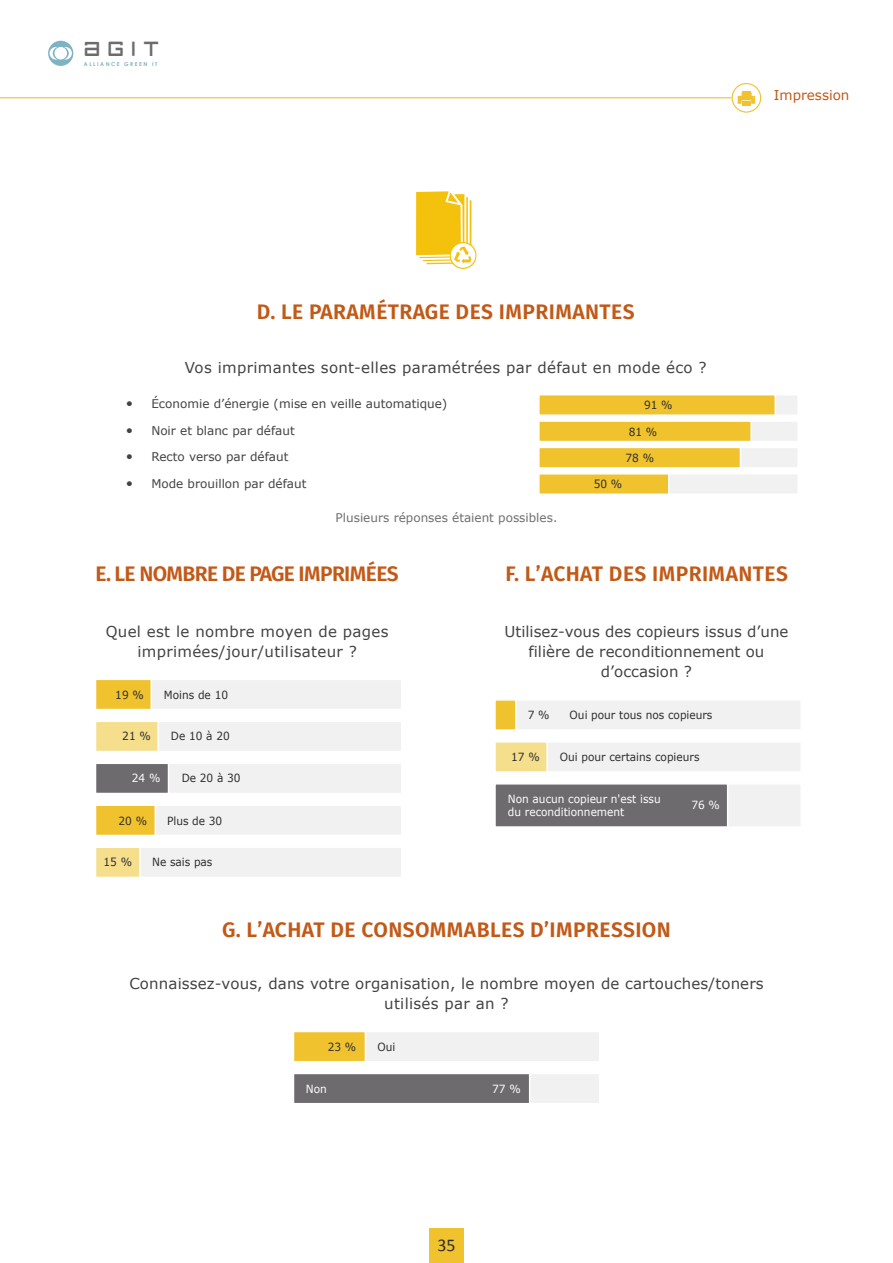
<style>
.page{position:relative;width:893px;height:1263px;background:#fff}
.page>*{position:absolute;margin:0;border:0;box-sizing:border-box;transform-origin:0 0}
.t1{font:600 21px "Fira Sans";letter-spacing:.02em;color:#c25917}
.t2{font:600 21px "Fira Sans";letter-spacing:-.03em;color:#c25917}
.t3{font:18px "Calibri";color:#2e2e2e}
.t4{font:15px/20.2px "Verdana";letter-spacing:.01em;color:#434343;text-align:center}
.t5{font:14.25px "blogs";color:#6d6c6c}
.t6{font:13.5px "Verdana";color:#c25917}
.t7{font:12px "Verdana";color:#434343}
.t8{font:12px "Verdana";color:#706e70}
.t9{font:11.25px "Verdana";color:#2e2e2e;scale:.94 1}
.t10{font:11.25px/13.5px "Verdana";color:#fff;scale:.94 1}
.t11{font:700 5.4px "Century Gothic";letter-spacing:.285em;color:#7fb3c3}
.s1{font-size:13.5px}
</style>
<div class="page">
<div style="left:429px;top:1229px;width:34px;height:34px;background:#efc22e"></div>
<hr style="left:0;top:97px;width:731px;height:1px;background:#efc22e">
<div style="left:732px;top:83px;width:29px;height:30px;border:1px solid #efc22e;border-radius:50%"></div>
<div style="left:48px;top:41px;width:25px;height:25px;background:#7fb3c3;border-radius:50%"></div>
<svg style="left:50px;top:47px;width:22px;height:13px"></svg>
<div style="left:742px;top:101px;width:9px;height:5px;background:#efc22e"></div>
<svg style="left:738px;top:91px;width:17px;height:13px"></svg>
<div style="left:538px;top:394px;width:261px;height:22px;background:#f1f1f2;border:2px solid #fff"></div>
<div style="left:538px;top:394px;width:238px;height:22px;background:#f0c22e;border:2px solid #fff"></div>
<div style="left:538px;top:420px;width:261px;height:22px;background:#f1f1f2;border:2px solid #fff"></div>
<div style="left:538px;top:420px;width:214px;height:22px;background:#f0c22e;border:2px solid #fff"></div>
<div style="left:538px;top:447px;width:261px;height:22px;background:#f1f1f2;border:2px solid #fff"></div>
<div style="left:538px;top:447px;width:203px;height:22px;background:#f0c22e;border:2px solid #fff"></div>
<div style="left:538px;top:473px;width:261px;height:22px;background:#f1f1f2;border:2px solid #fff"></div>
<div style="left:538px;top:473px;width:132px;height:22px;background:#f0c22e;border:2px solid #fff"></div>
<div style="left:95px;top:679px;width:307px;height:31px;background:#f1f1f2;border:2px solid #fff"></div>
<div style="left:95px;top:720px;width:307px;height:32px;background:#f1f1f2;border:2px solid #fff"></div>
<div style="left:95px;top:679px;width:57px;height:31px;background:#f0c22e;border:2px solid #fff"></div>
<div style="left:95px;top:720px;width:64px;height:32px;background:#f5de8c;border:2px solid #fff"></div>
<div style="left:95px;top:804px;width:307px;height:32px;background:#f1f1f2;border:2px solid #fff"></div>
<div style="left:95px;top:804px;width:61px;height:32px;background:#f0c22e;border:2px solid #fff"></div>
<div style="left:95px;top:846px;width:307px;height:32px;background:#f1f1f2;border:2px solid #fff"></div>
<div style="left:95px;top:846px;width:46px;height:32px;background:#f5de8c;border:2px solid #fff"></div>
<div style="left:95px;top:762px;width:307px;height:32px;background:#f1f1f2;border:2px solid #fff"></div>
<div style="left:95px;top:762px;width:74px;height:32px;background:#6e6b6e;border:2px solid #fff"></div>
<div style="left:494px;top:699px;width:308px;height:32px;background:#f1f1f2;border:2px solid #fff"></div>
<div style="left:494px;top:741px;width:308px;height:32px;background:#f1f1f2;border:2px solid #fff"></div>
<div style="left:494px;top:699px;width:23px;height:32px;background:#f0c22e;border:2px solid #fff"></div>
<div style="left:494px;top:741px;width:54px;height:32px;background:#f5de8c;border:2px solid #fff"></div>
<div style="left:494px;top:783px;width:308px;height:45px;background:#f1f1f2;border:2px solid #fff"></div>
<div style="left:494px;top:783px;width:234px;height:45px;background:#6e6b6e;border:2px solid #fff"></div>
<div style="left:293px;top:1031px;width:307px;height:31px;background:#f1f1f2;border:2px solid #fff"></div>
<div style="left:293px;top:1073px;width:307px;height:31px;background:#f1f1f2;border:2px solid #fff"></div>
<div style="left:293px;top:1031px;width:73px;height:31px;background:#f0c22e;border:2px solid #fff"></div>
<div style="left:293px;top:1073px;width:237px;height:31px;background:#6e6b6e;border:2px solid #fff"></div>
<svg style="left:416px;top:191px;width:61px;height:78px"></svg>
<p class="t5" style="left:84px;top:43px;width:77px">AGIT</p>
<p class="t11" style="left:84px;top:60px;width:75px">ALLIANCE GREEN IT</p>
<p class="t6" style="left:774px;top:87px;width:77px">Impression</p>
<h1 class="t1" style="left:257px;top:294px;width:379px">D. LE PARAMÉTRAGE DES IMPRIMANTES</h1>
<p class="t4" style="left:185px;top:358px;width:523px">Vos imprimantes sont-elles paramétrées par défaut en mode éco ?</p>
<p class="t7" style="left:126px;top:396px;width:323px"><span class="s1">•</span> Économie d’énergie (mise en veille automatique)</p>
<p class="t7" style="left:126px;top:423px;width:170px"><span class="s1">•</span> Noir et blanc par défaut</p>
<p class="t7" style="left:126px;top:449px;width:164px"><span class="s1">•</span> Recto verso par défaut</p>
<p class="t7" style="left:126px;top:476px;width:182px"><span class="s1">•</span> Mode brouillon par défaut</p>
<p class="t8" style="left:336px;top:510px;width:223px">Plusieurs réponses étaient possibles.</p>
<p class="t9" style="left:644px;top:397px;width:32px">91 %</p>
<p class="t9" style="left:629px;top:424px;width:32px">81 %</p>
<p class="t9" style="left:625px;top:451px;width:32px">78 %</p>
<p class="t9" style="left:594px;top:477px;width:32px">50 %</p>
<h1 class="t2" style="left:96px;top:556px;width:305px">E. LE NOMBRE DE PAGE IMPRIMÉES</h1>
<h1 class="t1" style="left:505px;top:556px;width:284px">F. L’ACHAT DES IMPRIMANTES</h1>
<p class="t4" style="left:106px;top:622px;width:284px">Quel est le nombre moyen de pages imprimées/jour/utilisateur ?</p>
<p class="t4" style="left:504px;top:621px;width:286px">Utilisez-vous des copieurs issus d’une filière de reconditionnement ou d’occasion ?</p>
<p class="t9" style="left:115px;top:688px;width:32px">19 %</p>
<p class="t9" style="left:122px;top:729px;width:32px">21 %</p>
<p class="t9" style="left:164px;top:688px;width:70px">Moins de 10</p>
<p class="t9" style="left:171px;top:729px;width:64px">De 10 à 20</p>
<p class="t10" style="left:132px;top:772px;width:32px">24 %</p>
<p class="t9" style="left:182px;top:771px;width:64px">De 20 à 30</p>
<p class="t9" style="left:118px;top:813px;width:32px">20 %</p>
<p class="t9" style="left:167px;top:813px;width:60px">Plus de 30</p>
<p class="t9" style="left:103px;top:855px;width:32px">15 %</p>
<p class="t9" style="left:152px;top:855px;width:66px">Ne sais pas</p>
<p class="t9" style="left:570px;top:708px;width:153px">Oui pour tous nos copieurs</p>
<p class="t9" style="left:560px;top:750px;width:150px">Oui pour certains copieurs</p>
<p class="t9" style="left:528px;top:708px;width:25px">7 %</p>
<p class="t9" style="left:511px;top:750px;width:32px">17 %</p>
<p class="t10" style="left:508px;top:792px;width:164px">Non aucun copieur n'est issu du reconditionnement</p>
<p class="t10" style="left:691px;top:798px;width:32px">76 %</p>
<h1 class="t1" style="left:222px;top:913px;width:450px">G. L’ACHAT DE CONSOMMABLES D’IMPRESSION</h1>
<p class="t4" style="left:129px;top:974px;width:636px">Connaissez-vous, dans votre organisation, le nombre moyen de cartouches/toners utilisés par an ?</p>
<p class="t9" style="left:328px;top:1040px;width:32px">23 %</p>
<p class="t10" style="left:306px;top:1082px;width:24px">Non</p>
<p class="t9" style="left:378px;top:1040px;width:21px">Oui</p>
<p class="t10" style="left:492px;top:1082px;width:32px">77 %</p>
<p class="t3" style="left:437px;top:1232px;width:20px">35</p>
</div>
